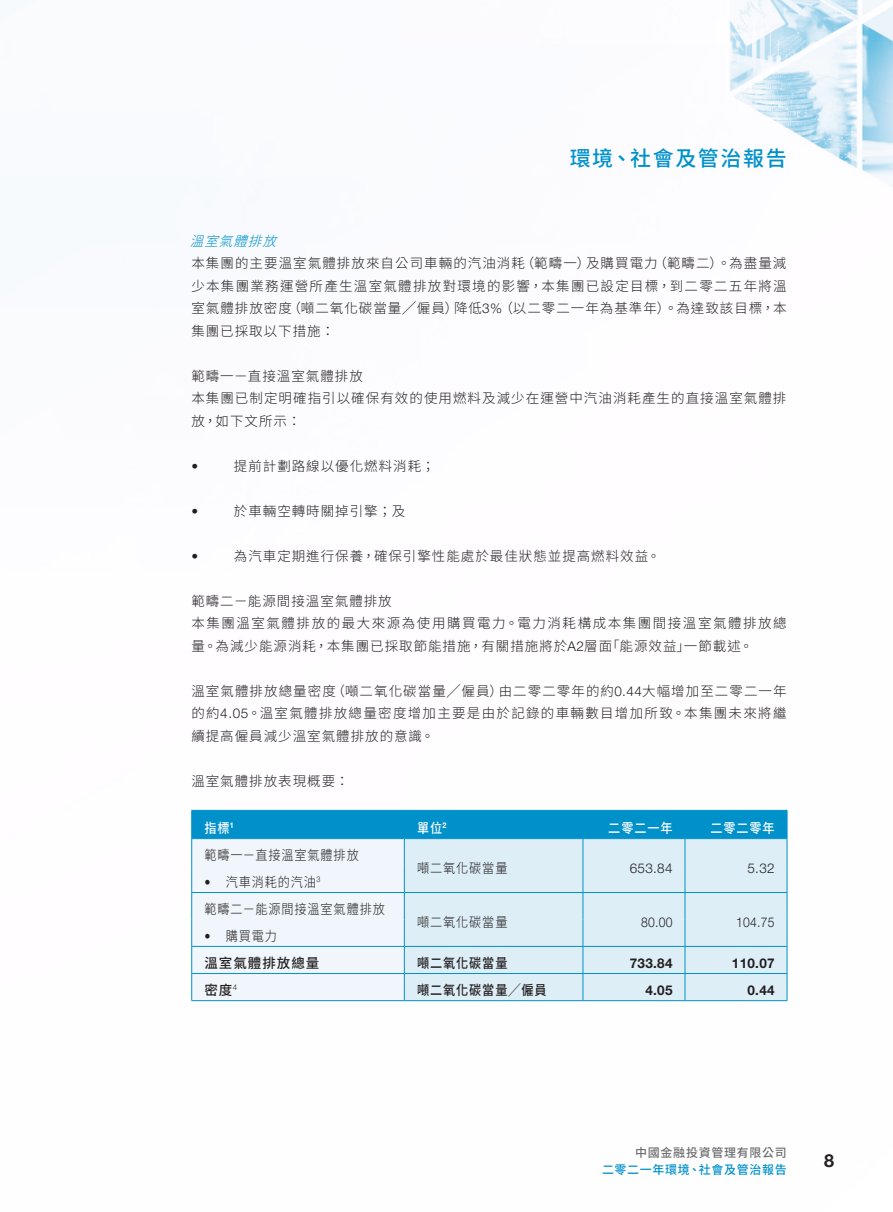
<style>
.page{position:relative;width:893px;height:1212px;background:#fff}
.page>*{position:absolute;margin:0;border:0;box-sizing:border-box;transform-origin:0 0}
.t1{font:500 21px "Source Han Sans TC";letter-spacing:.075em;color:#0091cb}
.t2{font:700 18px "Helvetica Neue LT Std";color:#231f20}
.Body_Text{font:300 13.5px/22.5px "Source Han Sans TC";letter-spacing:.075em;color:#231f20}
.Body_Text-2{font:300 13.5px/22.5px "Source Han Sans TC";letter-spacing:.095em;color:#231f20}
.Body_Text-3{font:300 13.5px "Source Han Sans TC";letter-spacing:.075em;color:#231f20;scale:.9 1}
.Body_Text-4{font:300 13.5px/22.5px "Source Han Sans TC";letter-spacing:.115em;color:#231f20}
.Heading_5{font:300 13.5px "Source Han Sans TC";letter-spacing:.075em;color:#231f20}
.Body_Text-5{font:700 13.5px "Helvetica Neue LT Std";letter-spacing:.025em;color:#231f20}
.Body_Text-6{font:500 13.5px "Source Han Sans TC";letter-spacing:.075em;color:#231f20;scale:.9 1}
.Body_Text-7{font:500 13.5px "Source Han Sans TC";letter-spacing:.075em;color:#fff;scale:.9 1}
.Body_Text-8{font:300 13.5px "Helvetica Neue LT Std";letter-spacing:.025em;color:#231f20}
.Body_Text-9{font:300 13.5px "Helvetica Neue LT Std";letter-spacing:.025em;color:#231f20;scale:.9 1}
.Body_Text-10{font:500 13.5px "Source Han Sans TC";letter-spacing:.075em;color:#231f20}
.Heading_4{font:italic 300 13.5px "Source Han Sans TC";color:#0091cb}
.t3{font:500 12px "Source Han Sans TC";letter-spacing:.055em;color:#0091cb}
.t4{font:500 12px "Source Han Sans TC";letter-spacing:.055em;color:#6c6d70}
.Body_Text-11{font:700 7.8px "Helvetica Neue LT Std";color:#fff;scale:.9 1}
.Body_Text-12{font:300 7.8px "Helvetica Neue LT Std";color:#231f20;scale:.9 1}
.Body_Text-13{font:300 7.8px "Helvetica Neue LT Std";color:#231f20}
.s1{font-family:"Helvetica Neue LT Std"}
</style>
<div class="page">
<img style="left:191px;top:0;width:702px;height:1002px">
<svg style="left:191px;top:810px;width:597px;height:191px"></svg>
<hr style="left:191px;top:1000px;width:213px;height:1px;background:#0091cb">
<hr style="left:404px;top:1000px;width:179px;height:1px;background:#0091cb">
<hr style="left:583px;top:1000px;width:102px;height:1px;background:#0091cb">
<hr style="left:685px;top:1000px;width:102px;height:1px;background:#0091cb">
<p class="Heading_4" style="left:190px;top:233px;width:98px">溫室氣體排放</p>
<h1 class="t1" style="left:570px;top:146px;width:219px">環境、社會及管治報告</h1>
<p class="Body_Text" style="left:521px;top:252px;width:71px">（範疇一）</p>
<p class="Body_Text" style="left:654px;top:252px;width:134px">（範疇二）。為盡量減</p>
<p class="Body_Text" style="left:191px;top:252px;width:335px">本集團的主要溫室氣體排放來自公司車輛的汽油消耗</p>
<p class="Body_Text-2" style="left:191px;top:275px;width:597px">少本集團業務運營所產生溫室氣體排放對環境的影響，本集團已設定目標，到二零二五年將溫</p>
<p class="Body_Text" style="left:500px;top:297px;width:289px">（以二零二一年為基準年）。為達致該目標，本</p>
<p class="Body_Text" style="left:586px;top:252px;width:73px">及購買電力</p>
<p class="Body_Text" style="left:288px;top:297px;width:172px">（噸二氧化碳當量╱僱員）</p>
<p class="Body_Text" style="left:191px;top:297px;width:145px">室氣體排放密度<br>集團已採取以下措施：</p>
<p class="Heading_5" style="left:191px;top:368px;width:173px">範疇一－直接溫室氣體排放</p>
<p class="Body_Text" style="left:191px;top:387px;width:597px">本集團已制定明確指引以確保有效的使用燃料及減少在運營中汽油消耗產生的直接溫室氣體排放，如下文所示：</p>
<p class="Body_Text" style="left:234px;top:455px;width:203px">提前計劃路線以優化燃料消耗;</p>
<p class="Body_Text" style="left:454px;top:297px;width:50px">降低<span class="s1">3%</span></p>
<p class="Body_Text-8" style="left:191px;top:458px;width:8px">•</p>
<p class="Body_Text-8" style="left:191px;top:503px;width:8px">•</p>
<p class="Body_Text" style="left:234px;top:500px;width:173px">於車輛空轉時關掉引擎；及</p>
<p class="Body_Text" style="left:234px;top:545px;width:428px">為汽車定期進行保養，確保引擎性能處於最佳狀態並提高燃料效益。</p>
<p class="Body_Text-8" style="left:191px;top:548px;width:8px">•</p>
<p class="Heading_5" style="left:191px;top:593px;width:202px">範疇二－能源間接溫室氣體排放</p>
<p class="Body_Text-4" style="left:684px;top:612px;width:104px;text-indent:-492px">本集團溫室氣體排放的最大來源為使用購買電力。電力消耗構成本集團間接溫室氣體排放總一節載述。</p>
<p class="Body_Text" style="left:606px;top:635px;width:86px">「能源效益」</p>
<p class="Body_Text" style="left:191px;top:635px;width:422px">量。為減少能源消耗，本集團已採取節能措施，有關措施將於<span class="s1">A2</span>層面</p>
<p class="Body_Text" style="left:499px;top:680px;width:289px">由二零二零年的約<span class="s1">0.44</span>大幅增加至二零二一年</p>
<p class="Body_Text" style="left:332px;top:680px;width:173px">（噸二氧化碳當量╱僱員）</p>
<p class="Body_Text-2" style="left:191px;top:680px;width:597px">溫室氣體排放總量密度<br>的約<span class="s1">4.05</span>。溫室氣體排放總量密度增加主要是由於記錄的車輛數目增加所致。本集團未來將繼續提高僱員減少溫室氣體排放的意識。</p>
<p class="Body_Text" style="left:191px;top:770px;width:159px">溫室氣體排放表現概要：</p>
<p class="Body_Text-7" style="left:710px;top:820px;width:73px">二零二零年</p>
<p class="Body_Text-7" style="left:417px;top:820px;width:29px">單位</p>
<p class="Body_Text-7" style="left:608px;top:820px;width:73px">二零二一年</p>
<p class="Body_Text-7" style="left:204px;top:820px;width:29px">指標</p>
<p class="Body_Text-3" style="left:204px;top:847px;width:173px">範疇一－直接溫室氣體排放</p>
<p class="Body_Text-11" style="left:443px;top:821px;width:6px">2</p>
<p class="Body_Text-11" style="left:230px;top:821px;width:6px">1</p>
<p class="Body_Text-3" style="left:417px;top:861px;width:102px">噸二氧化碳當量</p>
<p class="Body_Text-8" style="left:630px;top:860px;width:44px">653.84</p>
<p class="Body_Text-8" style="left:747px;top:860px;width:29px">5.32</p>
<p class="Body_Text-3" style="left:226px;top:874px;width:102px">汽車消耗的汽油</p>
<p class="Body_Text-12" style="left:316px;top:874px;width:6px">3</p>
<p class="Body_Text-9" style="left:204px;top:873px;width:8px">•</p>
<p class="Body_Text-3" style="left:204px;top:901px;width:202px">範疇二－能源間接溫室氣體排放</p>
<p class="Body_Text-3" style="left:417px;top:914px;width:102px">噸二氧化碳當量</p>
<p class="Body_Text-9" style="left:641px;top:914px;width:37px">80.00</p>
<p class="Body_Text-9" style="left:736px;top:914px;width:44px">104.75</p>
<p class="Body_Text-3" style="left:226px;top:928px;width:58px">購買電力</p>
<p class="Body_Text-9" style="left:204px;top:927px;width:8px">•</p>
<p class="Body_Text-10" style="left:204px;top:955px;width:116px">溫室氣體排放總量</p>
<p class="Body_Text-6" style="left:417px;top:955px;width:102px">噸二氧化碳當量</p>
<p class="Body_Text-5" style="left:630px;top:954px;width:44px">733.84</p>
<p class="Body_Text-5" style="left:732px;top:954px;width:44px">110.07</p>
<p class="Body_Text-10" style="left:204px;top:982px;width:29px">密度</p>
<p class="Body_Text-13" style="left:233px;top:983px;width:6px">4</p>
<p class="Body_Text-6" style="left:417px;top:982px;width:145px">噸二氧化碳當量╱僱員</p>
<p class="Body_Text-5" style="left:645px;top:981px;width:29px">4.05</p>
<p class="Body_Text-5" style="left:747px;top:981px;width:29px">0.44</p>
<p class="t4" style="left:635px;top:1146px;width:153px">中國金融投資管理有限公司</p>
<p class="t3" style="left:602px;top:1162px;width:186px">二零二一年環境、社會及管治報告</p>
<h2 class="t2" style="left:824px;top:1149px;width:12px">8</h2>
</div>
